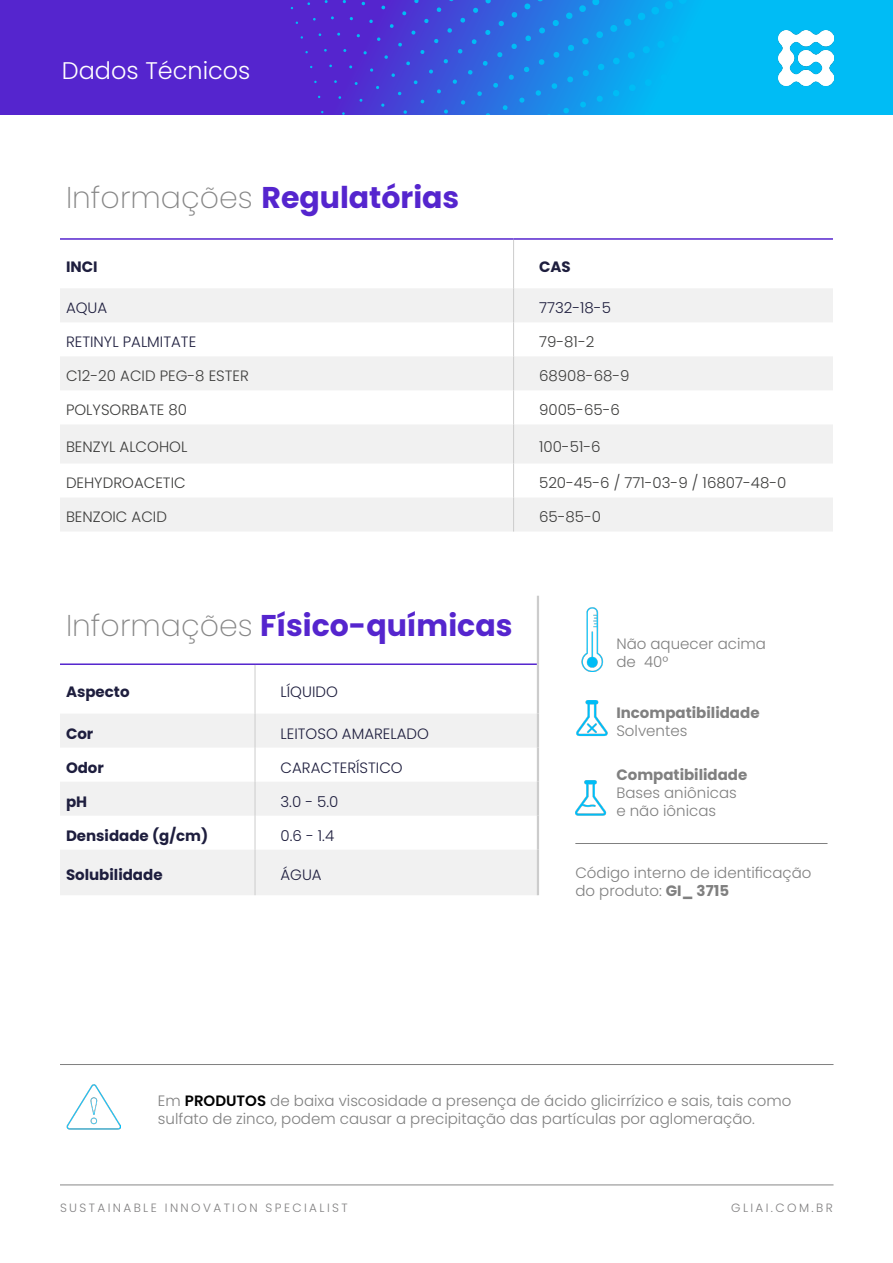
<style>
.page{position:relative;width:893px;height:1263px;background:#fff}
.page>*{position:absolute;margin:0;border:0;box-sizing:border-box;transform-origin:0 0}
.t1{font:700 30px "Poppins";color:#5525ce}
.t2{font:300 24px "Poppins";color:#fff}
.t3{font:300 15px/18px "Poppins";color:#808080}
.t4{font:300 15px "Poppins";color:#3d3d3c}
.t5{font:300 15px "Poppins";color:#1e1e3e}
.t6{font:700 15px "Poppins";color:#1e1e3e}
.t7{font:700 15px "Poppins";color:#808080}
.t8{font:300 12px "Poppins";letter-spacing:.2em;color:#818081}
.s1{font-weight:200;color:#878787}
.s2{font-weight:700}
.s3{font-weight:600;color:#000}
</style>
<div class="page">
<hr style="left:60px;top:1185px;width:773px;height:1px;background:#878787">
<svg style="left:0;top:0;width:893px;height:115px;background:#4246d6"></svg>
<svg style="left:250px;top:0;width:563px;height:115px;background:#2873e2"></svg>
<img style="left:778px;top:30px;width:55px;height:56px">
<svg style="left:60px;top:288px;width:773px;height:243px;fill:#f1f1f1"></svg>
<hr style="left:513px;top:240px;width:1px;height:48px;background:#ccc">
<hr style="left:513px;top:288px;width:1px;height:34px;background:#ccc">
<hr style="left:513px;top:322px;width:1px;height:34px;background:#ccc">
<hr style="left:513px;top:356px;width:1px;height:34px;background:#ccc">
<hr style="left:513px;top:390px;width:1px;height:34px;background:#ccc">
<hr style="left:513px;top:424px;width:1px;height:39px;background:#ccc">
<hr style="left:513px;top:463px;width:1px;height:34px;background:#ccc">
<hr style="left:513px;top:497px;width:1px;height:34px;background:#ccc">
<hr style="left:60px;top:238px;width:454px;height:2px;background:#5525ce">
<hr style="left:514px;top:238px;width:319px;height:2px;background:#5525ce">
<svg style="left:60px;top:714px;width:477px;height:181px;fill:#f1f1f1"></svg>
<hr style="left:255px;top:665px;width:1px;height:49px;background:#ccc">
<hr style="left:255px;top:714px;width:1px;height:34px;background:#ccc">
<hr style="left:255px;top:748px;width:1px;height:34px;background:#ccc">
<hr style="left:255px;top:782px;width:1px;height:34px;background:#ccc">
<hr style="left:255px;top:816px;width:1px;height:34px;background:#ccc">
<hr style="left:255px;top:850px;width:1px;height:45px;background:#ccc">
<hr style="left:537px;top:664px;width:2px;height:50px;background:#ccc">
<hr style="left:537px;top:714px;width:2px;height:34px;background:#ccc">
<hr style="left:537px;top:748px;width:2px;height:34px;background:#ccc">
<hr style="left:537px;top:782px;width:2px;height:34px;background:#ccc">
<hr style="left:537px;top:816px;width:2px;height:34px;background:#ccc">
<hr style="left:537px;top:850px;width:2px;height:45px;background:#ccc">
<hr style="left:537px;top:596px;width:2px;height:68px;background:#ccc">
<hr style="left:60px;top:663px;width:195px;height:2px;background:#5525ce">
<hr style="left:255px;top:663px;width:282px;height:2px;background:#5525ce">
<hr style="left:575px;top:843px;width:252px;height:1px;background:#808080">
<img style="left:576px;top:701px;width:32px;height:36px">
<img style="left:581px;top:607px;width:23px;height:64px">
<img style="left:575px;top:780px;width:32px;height:36px">
<hr style="left:60px;top:1064px;width:773px;height:1px;background:#808080">
<img style="left:66px;top:1084px;width:55px;height:46px">
<h2 class="t2" style="left:62px;top:56px;width:190px">Dados Técnicos</h2>
<h1 class="t1" style="left:66px;top:180px;width:395px"><span class="s1">Informações</span> Regulatórias</h1>
<p class="t6" style="left:66px;top:258px;width:33px">INCI</p>
<p class="t6" style="left:539px;top:258px;width:33px">CAS</p>
<p class="t5" style="left:66px;top:299px;width:43px">AQUA</p>
<p class="t5" style="left:539px;top:299px;width:73px">7732-18-5</p>
<p class="t5" style="left:66px;top:333px;width:132px">RETINYL PALMITATE</p>
<p class="t4" style="left:539px;top:333px;width:57px">79-81-2</p>
<p class="t4" style="left:66px;top:367px;width:184px">C12-20 ACID PEG-8 ESTER</p>
<p class="t4" style="left:539px;top:367px;width:92px">68908-68-9</p>
<p class="t4" style="left:66px;top:401px;width:123px">POLYSORBATE 80</p>
<p class="t4" style="left:539px;top:401px;width:82px">9005-65-6</p>
<p class="t4" style="left:66px;top:438px;width:123px">BENZYL ALCOHOL</p>
<p class="t4" style="left:539px;top:438px;width:63px">100-51-6</p>
<p class="t4" style="left:66px;top:474px;width:121px">DEHYDROACETIC</p>
<p class="t4" style="left:539px;top:474px;width:249px">520-45-6 / 771-03-9 / 16807-48-0</p>
<p class="t4" style="left:66px;top:508px;width:102px">BENZOIC ACID</p>
<p class="t4" style="left:539px;top:508px;width:64px">65-85-0</p>
<h1 class="t1" style="left:66px;top:608px;width:448px"><span class="s1">Informações</span> Físico-químicas</h1>
<p class="t6" style="left:66px;top:683px;width:65px">Aspecto</p>
<p class="t5" style="left:280px;top:683px;width:59px">LÍQUIDO</p>
<p class="t6" style="left:66px;top:724px;width:29px">Cor</p>
<p class="t5" style="left:280px;top:724px;width:150px">LEITOSO AMARELADO</p>
<p class="t6" style="left:66px;top:758px;width:39px">Odor</p>
<p class="t5" style="left:280px;top:758px;width:124px">CARACTERÍSTICO</p>
<p class="t6" style="left:66px;top:792px;width:23px">pH</p>
<p class="t5" style="left:280px;top:792px;width:59px">3.0 - 5.0</p>
<p class="t6" style="left:66px;top:827px;width:144px">Densidade (g/cm)</p>
<p class="t5" style="left:280px;top:827px;width:55px">0.6 - 1.4</p>
<p class="t6" style="left:66px;top:866px;width:98px">Solubilidade</p>
<p class="t5" style="left:280px;top:866px;width:43px">ÁGUA</p>
<p class="t3" style="left:616px;top:635px;width:151px">Não aquecer acima de 40°</p>
<p class="t7" style="left:616px;top:704px;width:145px">Incompatibilidade</p>
<p class="t3" style="left:616px;top:721px;width:72px">Solventes</p>
<p class="t7" style="left:616px;top:766px;width:133px">Compatibilidade</p>
<p class="t3" style="left:616px;top:784px;width:122px">Bases aniônicas e não iônicas</p>
<p class="t3" style="left:575px;top:864px;width:238px">Código interno de identificação do produto: <span class="s2">GI_ 3715</span></p>
<p class="t3" style="left:158px;top:1092px;width:635px">Em <span class="s3">PRODUTOS</span> de baixa viscosidade a presença de ácido glicirrízico e sais, tais como sulfato de zinco, podem causar a precipitação das partículas por aglomeração.</p>
<p class="t8" style="left:60px;top:1201px;width:289px">SUSTAINABLE INNOVATION SPECIALIST</p>
<p class="t8" style="left:731px;top:1201px;width:103px">GLIAI.COM.BR</p>
</div>
